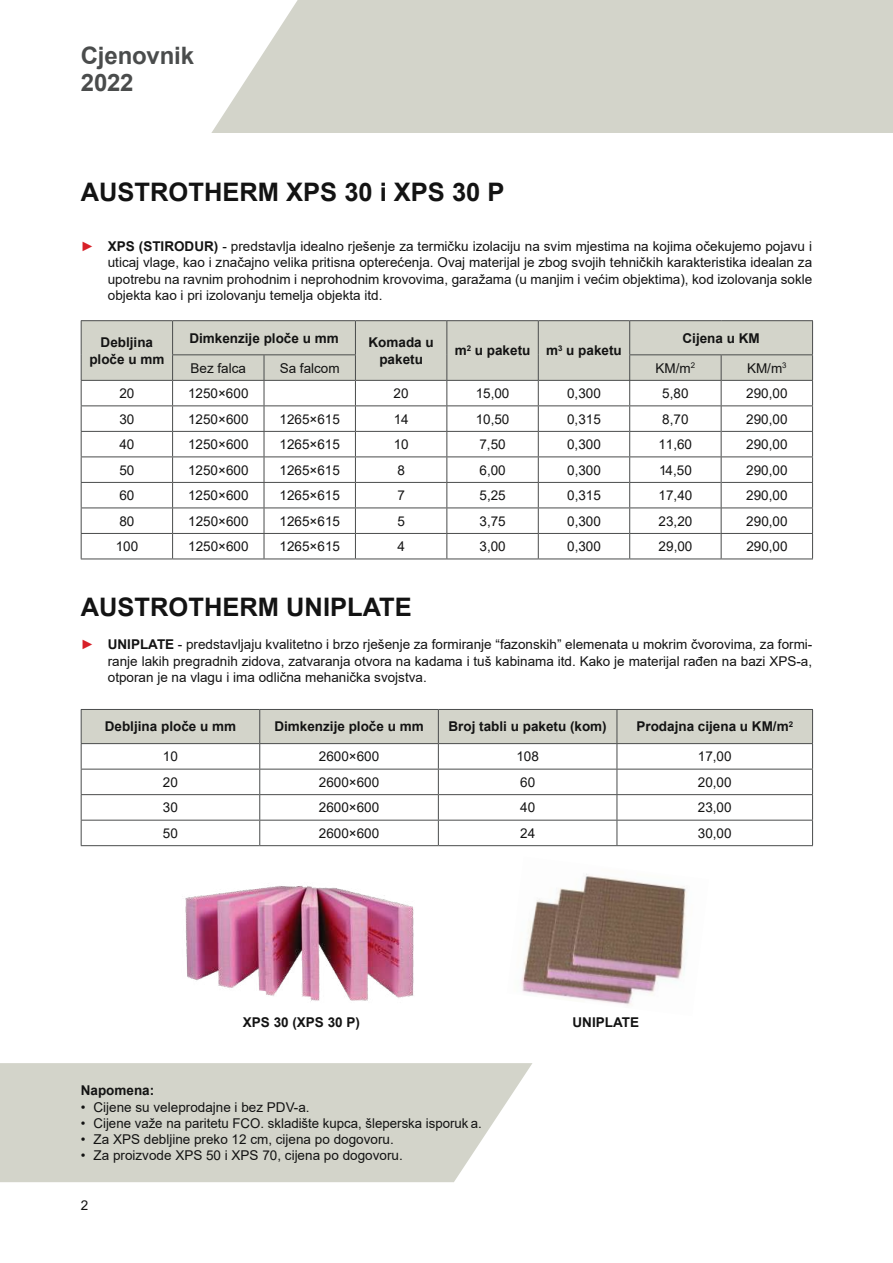
<style>
.page{position:relative;width:893px;height:1263px;background:#fff}
.page>*{position:absolute;margin:0;border:0;box-sizing:border-box;transform-origin:0 0}
.t1{font:700 25.5px "Arial";color:#131313}
.t2{font:700 24px/27px "Arial";letter-spacing:-.005em;color:#4a4c4c}
.t3{font:13.5px/16.5px "Arial";color:#131313;text-align:justify}
.t4{font:700 13.5px/16.2px "Arial";color:#131313;text-align:center}
.s1{font-weight:700;color:#d82028}
.s2{font-weight:700}
</style>
<div class="page">
<div style="left:0;top:0;width:893px;height:133px;background:#d3d4ca"></div>
<svg style="left:0;top:0;width:298px;height:133px;background:#f8f8f7"></svg>
<svg style="left:0;top:1063px;width:532px;height:119px;background:#d6d7cd"></svg>
<hr style="left:81px;top:320px;width:92px;height:1px;background:#4a4c4c">
<hr style="left:173px;top:320px;width:91px;height:1px;background:#4a4c4c">
<hr style="left:264px;top:320px;width:91px;height:1px;background:#4a4c4c">
<hr style="left:355px;top:320px;width:92px;height:1px;background:#4a4c4c">
<hr style="left:447px;top:320px;width:91px;height:1px;background:#4a4c4c">
<hr style="left:538px;top:320px;width:92px;height:1px;background:#4a4c4c">
<hr style="left:630px;top:320px;width:91px;height:1px;background:#4a4c4c">
<hr style="left:721px;top:320px;width:92px;height:1px;background:#4a4c4c">
<hr style="left:81px;top:559px;width:92px;height:1px;background:#4a4c4c">
<hr style="left:173px;top:559px;width:91px;height:1px;background:#4a4c4c">
<hr style="left:264px;top:559px;width:91px;height:1px;background:#4a4c4c">
<hr style="left:355px;top:559px;width:92px;height:1px;background:#4a4c4c">
<hr style="left:447px;top:559px;width:91px;height:1px;background:#4a4c4c">
<hr style="left:538px;top:559px;width:92px;height:1px;background:#4a4c4c">
<hr style="left:630px;top:559px;width:91px;height:1px;background:#4a4c4c">
<hr style="left:721px;top:559px;width:92px;height:1px;background:#4a4c4c">
<svg style="left:81px;top:321px;width:732px;height:238px"></svg>
<svg style="left:81px;top:709px;width:732px;height:136px"></svg>
<hr style="left:81px;top:845px;width:179px;height:1px;background:#4a4c4c">
<hr style="left:260px;top:845px;width:178px;height:1px;background:#4a4c4c">
<hr style="left:438px;top:845px;width:179px;height:1px;background:#4a4c4c">
<hr style="left:617px;top:845px;width:196px;height:1px;background:#4a4c4c">
<img style="left:521px;top:874px;width:166px;height:132px">
<img style="left:185px;top:886px;width:229px;height:116px">
<h2 class="t2" style="left:81px;top:42px;width:115px">Cjenovnik<br>2022</h2>
<h1 class="t1" style="left:81px;top:174px;width:425px">AUSTROTHERM XPS 30 i XPS 30 P</h1>
<p class="t3" style="left:108px;top:238px;width:706px;text-indent:-27px"><span class="s1">►</span> <span class="s2">XPS (STIRODUR)</span> - predstavlja idealno rješenje za termičku izolaciju na svim mjestima na kojima očekujemo pojavu i uticaj vlage, kao i značajno velika pritisna opterećenja. Ovaj materijal je zbog svojih tehničkih karakteristika idealan za upotrebu na ravnim prohodnim i neprohodnim krovovima, garažama (u manjim i većim objektima), kod izolovanja sokle objekta kao i pri izolovanju temelja objekta itd.</p>
<p class="t4" style="left:682px;top:330px;width:79px">Cijena u KM</p>
<p class="t4" style="left:89px;top:335px;width:77px">Debljina ploče u mm</p>
<p class="t4" style="left:189px;top:330px;width:151px">Dimkenzije ploče u mm</p>
<p class="t4" style="left:369px;top:335px;width:67px">Komada u paketu</p>
<p class="t4" style="left:455px;top:343px;width:169px">m<sup>2</sup> u paketu m<sup>3</sup> u paketu</p>
<p class="t3" style="left:191px;top:359px;width:57px">Bez falca</p>
<p class="t3" style="left:280px;top:359px;width:62px">Sa falcom</p>
<p class="t3" style="left:656px;top:359px;width:41px">KM/m<sup>2</sup></p>
<p class="t3" style="left:747px;top:359px;width:41px">KM/m<sup>3</sup></p>
<p class="t3" style="left:119px;top:385px;width:17px">20</p>
<p class="t3" style="left:188px;top:385px;width:62px">1250×600</p>
<p class="t3" style="left:394px;top:385px;width:17px">20</p>
<p class="t3" style="left:476px;top:385px;width:35px">15,00</p>
<p class="t3" style="left:567px;top:385px;width:35px">0,300</p>
<p class="t3" style="left:662px;top:385px;width:28px">5,80</p>
<p class="t3" style="left:746px;top:385px;width:43px">290,00</p>
<p class="t3" style="left:119px;top:410px;width:17px">30</p>
<p class="t3" style="left:188px;top:410px;width:62px">1250×600</p>
<p class="t3" style="left:279px;top:410px;width:62px">1265×615</p>
<p class="t3" style="left:394px;top:410px;width:17px">14</p>
<p class="t3" style="left:476px;top:410px;width:35px">10,50</p>
<p class="t3" style="left:567px;top:410px;width:35px">0,315</p>
<p class="t3" style="left:662px;top:410px;width:28px">8,70</p>
<p class="t3" style="left:746px;top:410px;width:43px">290,00</p>
<p class="t3" style="left:119px;top:436px;width:17px">40</p>
<p class="t3" style="left:188px;top:436px;width:62px">1250×600</p>
<p class="t3" style="left:280px;top:436px;width:62px">1265×615</p>
<p class="t3" style="left:394px;top:436px;width:17px">10</p>
<p class="t3" style="left:479px;top:436px;width:28px">7,50</p>
<p class="t3" style="left:567px;top:436px;width:35px">0,300</p>
<p class="t3" style="left:658px;top:436px;width:35px">11,60</p>
<p class="t3" style="left:746px;top:436px;width:43px">290,00</p>
<p class="t3" style="left:119px;top:461px;width:17px">50</p>
<p class="t3" style="left:188px;top:461px;width:62px">1250×600</p>
<p class="t3" style="left:280px;top:461px;width:62px">1265×615</p>
<p class="t3" style="left:397px;top:461px;width:9px">8</p>
<p class="t3" style="left:479px;top:461px;width:28px">6,00</p>
<p class="t3" style="left:567px;top:461px;width:35px">0,300</p>
<p class="t3" style="left:659px;top:461px;width:34px">14,50</p>
<p class="t3" style="left:746px;top:461px;width:43px">290,00</p>
<p class="t3" style="left:119px;top:487px;width:17px">60</p>
<p class="t3" style="left:188px;top:487px;width:62px">1250×600</p>
<p class="t3" style="left:280px;top:487px;width:62px">1265×615</p>
<p class="t3" style="left:397px;top:487px;width:9px">7</p>
<p class="t3" style="left:479px;top:487px;width:28px">5,25</p>
<p class="t3" style="left:567px;top:487px;width:35px">0,315</p>
<p class="t3" style="left:659px;top:487px;width:35px">17,40</p>
<p class="t3" style="left:746px;top:487px;width:43px">290,00</p>
<p class="t3" style="left:119px;top:512px;width:17px">80</p>
<p class="t3" style="left:188px;top:512px;width:62px">1250×600</p>
<p class="t3" style="left:280px;top:512px;width:62px">1265×615</p>
<p class="t3" style="left:397px;top:512px;width:9px">5</p>
<p class="t3" style="left:479px;top:512px;width:28px">3,75</p>
<p class="t3" style="left:567px;top:512px;width:35px">0,300</p>
<p class="t3" style="left:659px;top:512px;width:35px">23,20</p>
<p class="t3" style="left:746px;top:512px;width:43px">290,00</p>
<p class="t3" style="left:116px;top:538px;width:24px">100</p>
<p class="t3" style="left:188px;top:538px;width:62px">1250×600</p>
<p class="t3" style="left:280px;top:538px;width:62px">1265×615</p>
<p class="t3" style="left:397px;top:538px;width:9px">4</p>
<p class="t3" style="left:480px;top:538px;width:28px">3,00</p>
<p class="t3" style="left:567px;top:538px;width:35px">0,300</p>
<p class="t3" style="left:659px;top:538px;width:35px">29,00</p>
<p class="t3" style="left:746px;top:538px;width:43px">290,00</p>
<h1 class="t1" style="left:81px;top:589px;width:333px">AUSTROTHERM UNIPLATE</h1>
<p class="t3" style="left:108px;top:636px;width:706px;text-indent:-27px"><span class="s1">►</span> <span class="s2">UNIPLATE</span> - predstavljaju kvalitetno i brzo rješenje za formiranje “fazonskih” elemenata u mokrim čvorovima, za formi&shy;ranje lakih pregradnih zidova, zatvaranja otvora na kadama i tuš kabinama itd. Kako je materijal rađen na bazi XPS-a, otporan je na vlagu i ima odlična mehanička svojstva.</p>
<p class="t4" style="left:105px;top:719px;width:133px">Debljina ploče u mm</p>
<p class="t4" style="left:274px;top:719px;width:151px">Dimkenzije ploče u mm</p>
<p class="t4" style="left:448px;top:719px;width:160px">Broj tabli u paketu (kom)</p>
<p class="t4" style="left:636px;top:719px;width:158px">Prodajna cijena u KM/m<sup>2</sup></p>
<p class="t3" style="left:163px;top:748px;width:17px">10</p>
<p class="t3" style="left:319px;top:748px;width:62px">2600×600</p>
<p class="t3" style="left:516px;top:748px;width:24px">108</p>
<p class="t3" style="left:698px;top:748px;width:35px">17,00</p>
<p class="t3" style="left:163px;top:774px;width:17px">20</p>
<p class="t3" style="left:319px;top:774px;width:62px">2600×600</p>
<p class="t3" style="left:520px;top:774px;width:17px">60</p>
<p class="t3" style="left:698px;top:774px;width:35px">20,00</p>
<p class="t3" style="left:163px;top:799px;width:17px">30</p>
<p class="t3" style="left:319px;top:799px;width:62px">2600×600</p>
<p class="t3" style="left:520px;top:799px;width:17px">40</p>
<p class="t3" style="left:698px;top:799px;width:35px">23,00</p>
<p class="t3" style="left:163px;top:825px;width:17px">50</p>
<p class="t3" style="left:319px;top:825px;width:62px">2600×600</p>
<p class="t3" style="left:520px;top:825px;width:17px">24</p>
<p class="t3" style="left:698px;top:825px;width:35px">30,00</p>
<p class="t4" style="left:243px;top:1014px;width:119px">XPS 30 (XPS 30 P)</p>
<p class="t4" style="left:572px;top:1014px;width:68px">UNIPLATE</p>
<p class="t4" style="left:81px;top:1083px;width:75px">Napomena:</p>
<p class="t3" style="left:81px;top:1098px;width:230px">• Cijene su veleprodajne i bez PDV-a.</p>
<p class="t3" style="left:81px;top:1115px;width:402px">• Cijene važe na paritetu FCO. skladište kupca, šleperska isporuk a.</p>
<p class="t3" style="left:81px;top:1131px;width:314px">• Za XPS debljine preko 12 cm, cijena po dogovoru.</p>
<p class="t3" style="left:81px;top:1147px;width:323px">• Za proizvode XPS 50 i XPS 70, cijena po dogovoru.</p>
<p class="t3" style="left:81px;top:1197px;width:9px">2</p>
</div>
